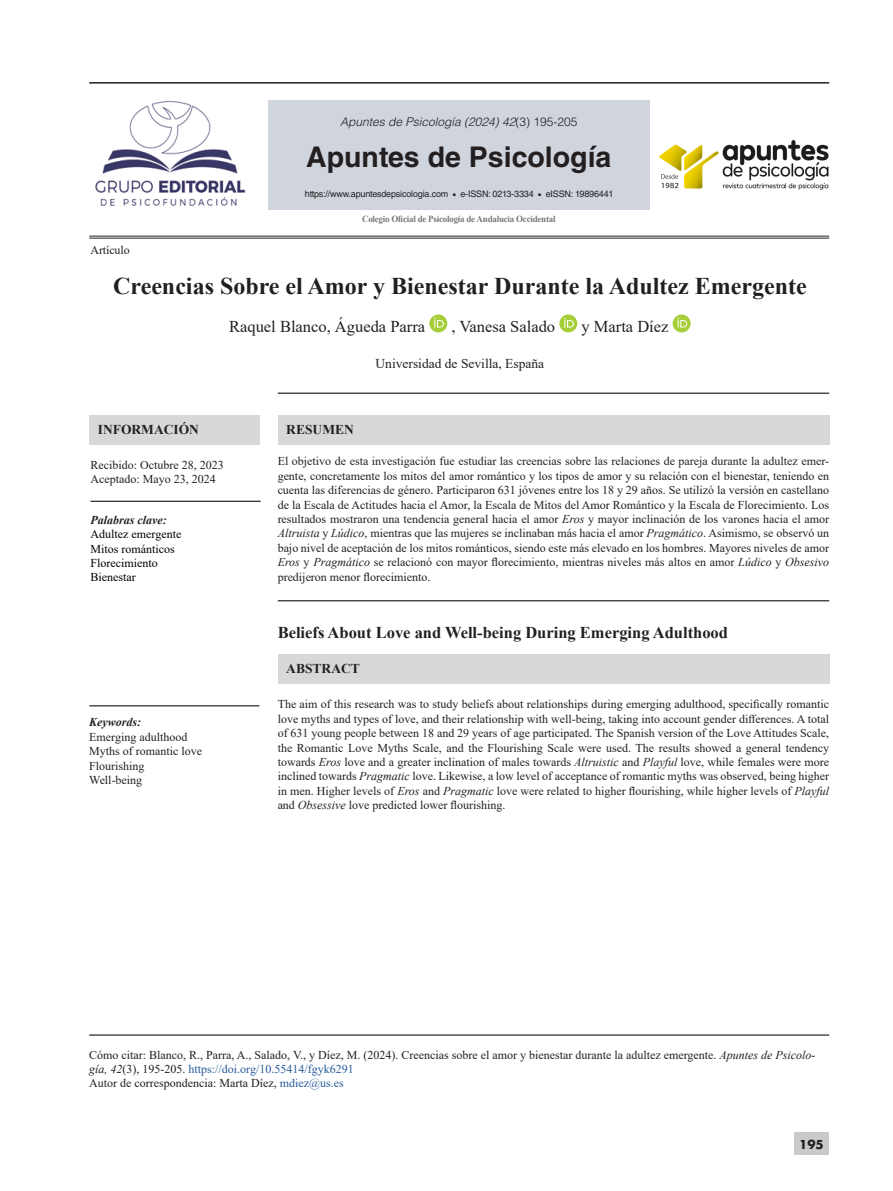
<style>
.page{position:relative;width:893px;height:1191px;background:#fff}
.page>*{position:absolute;margin:0;border:0;box-sizing:border-box;transform-origin:0 0}
.t1{font:700 28.5px "Helvetica LT Std";color:#231f20}
.TITULO_ARTICULO_verd{font:700 24px "Times New Roman";color:#231f20}
.TITULO_ARTICULO_gris{font:700 16.5px "Times New Roman";color:#231f20}
.Filiacion{font:16.5px "Times New Roman";color:#231f20}
.Filiacion-2{font:13.5px "Times New Roman";color:#231f20}
.TITULO_ARTICULO_verd-2{font:700 13.5px "Times New Roman";color:#231f20}
.Abstract___Resumen{font:12px/14.4px "Times New Roman";color:#231f20;text-align:justify}
.portada_regular{font:12px/14.4px "Times New Roman";color:#231f20}
.portada_regular-2{font:12px/14.4px "Times New Roman";color:#000}
.t2{font:italic 300 12px "Helvetica LT Std";color:#231f20}
.t3{font:700 12px "Futura Std";color:#231f20}
.t4{font:700 9.3px "Times New Roman";letter-spacing:-.025em;color:#757679}
.cuerpo_tablas{font:9px "Helvetica LT Std";letter-spacing:-.02em;color:#231f20}
.s1{font-style:normal}
.s2{font-weight:700;font-style:italic;color:#231f20}
.s3{font-weight:700;font-style:italic}
.s4{font-style:italic}
.s5{color:#275b9b}
</style>
<div class="page">
<div style="left:794px;top:1132px;width:35px;height:22px;background:#cacaca"></div>
<svg style="left:429px;top:314px;width:18px;height:18px"></svg>
<svg style="left:559px;top:314px;width:18px;height:18px"></svg>
<svg style="left:673px;top:314px;width:18px;height:18px"></svg>
<hr style="left:89px;top:236px;width:740px;height:1px;background:#231f20">
<hr style="left:89px;top:238px;width:740px;height:1px;background:#231f20">
<hr style="left:89px;top:82px;width:740px;height:2px;background:#231f20">
<div style="left:268px;top:100px;width:382px;height:109px;background:#d0d4dd"></div>
<img style="left:95px;top:100px;width:151px;height:106px">
<div style="left:89px;top:415px;width:170px;height:29px;background:#d8d8d8"></div>
<div style="left:278px;top:653px;width:551px;height:30px;background:#d8d8d8"></div>
<div style="left:278px;top:415px;width:551px;height:29px;background:#d8d8d8"></div>
<hr style="left:89px;top:1034px;width:740px;height:1px;background:#231f20">
<hr style="left:91px;top:500px;width:170px;height:2px;background:#231f20">
<hr style="left:89px;top:705px;width:170px;height:1px;background:#231f20">
<hr style="left:278px;top:600px;width:551px;height:1px;background:#231f20">
<hr style="left:278px;top:392px;width:551px;height:2px;background:#231f20">
<img style="left:659px;top:140px;width:170px;height:50px">
<p class="t2" style="left:340px;top:115px;width:239px">Apuntes de Psicología (2024) 42<span class="s1">(3) 195-205</span></p>
<p class="t1" style="left:306px;top:139px;width:307px">Apuntes de Psicología</p>
<p class="cuerpo_tablas" style="left:305px;top:188px;width:310px">https://www.apuntesdepsicologia.com • e-ISSN: 0213-3334 • eISSN: 19896441</p>
<p class="portada_regular" style="left:91px;top:243px;width:41px">Artículo</p>
<p class="t4" style="left:362px;top:212px;width:195px">Colegio Oficial de Psicología de Andalucía Occidental</p>
<p class="TITULO_ARTICULO_verd" style="left:113px;top:269px;width:695px">Creencias Sobre el Amor y Bienestar Durante la Adultez Emergente</p>
<p class="Filiacion" style="left:229px;top:315px;width:198px">Raquel Blanco, Águeda Parra</p>
<p class="Filiacion" style="left:451px;top:315px;width:105px">, Vanesa Salado</p>
<p class="Filiacion" style="left:581px;top:315px;width:89px">y Marta Díez</p>
<p class="Filiacion-2" style="left:375px;top:354px;width:170px">Universidad de Sevilla, España</p>
<p class="TITULO_ARTICULO_verd-2" style="left:98px;top:420px;width:103px">INFORMACIÓN</p>
<p class="portada_regular" style="left:91px;top:457px;width:135px">Recibido: Octubre 28, 2023<br>Aceptado: Mayo 23, 2024</p>
<p class="portada_regular-2" style="left:91px;top:513px;width:92px"><span class="s2">Palabras clave:<br></span>Adultez emergente<br>Mitos románticos<br>Florecimiento<br>Bienestar</p>
<p class="portada_regular" style="left:89px;top:715px;width:114px"><span class="s3">Keywords:<br></span>Emerging adulthood<br>Myths of romantic love<br>Flourishing<br>Well-being</p>
<p class="TITULO_ARTICULO_verd-2" style="left:286px;top:420px;width:69px">RESUMEN</p>
<p class="Abstract___Resumen" style="left:278px;top:454px;width:553px">El objetivo de esta investigación fue estudiar las creencias sobre las relaciones de pareja durante la adultez emer&shy;gente, concretamente los mitos del amor romántico y los tipos de amor y su relación con el bienestar, teniendo en cuenta las diferencias de género. Participaron 631 jóvenes entre los 18 y 29 años. Se utilizó la versión en castellano de la Escala de Actitudes hacia el Amor, la Escala de Mitos del Amor Romántico y la Escala de Florecimiento. Los resultados mostraron una tendencia general hacia el amor <span class="s4">Eros</span> y mayor inclinación de los varones hacia el amor <span class="s4">Altruista</span> y <span class="s4">Lúdico</span>, mientras que las mujeres se inclinaban más hacia el amor <span class="s4">Pragmático</span>. Asimismo, se observó un bajo nivel de aceptación de los mitos románticos, siendo este más elevado en los hombres. Mayores niveles de amor <span class="s4">Eros</span> y <span class="s4">Pragmático</span> se relacionó con mayor florecimiento, mientras niveles más altos en amor <span class="s4">Lúdico</span> y <span class="s4">Obsesivo </span>predijeron menor florecimiento.</p>
<p class="TITULO_ARTICULO_gris" style="left:278px;top:620px;width:452px">Beliefs About Love and Well-being During Emerging Adulthood</p>
<p class="TITULO_ARTICULO_verd-2" style="left:286px;top:659px;width:75px">ABSTRACT</p>
<p class="Abstract___Resumen" style="left:278px;top:696px;width:553px">The aim of this research was to study beliefs about relationships during emerging adulthood, specifically romantic love myths and types of love, and their relationship with well-being, taking into account gender differences. A total of 631 young people between 18 and 29 years of age participated. The Spanish version of the Love Attitudes Scale, the Romantic Love Myths Scale, and the Flourishing Scale were used. The results showed a general tendency towards <span class="s4">Eros</span> love and a greater inclination of males towards <span class="s4">Altruistic</span> and <span class="s4">Playful</span> love, while females were more inclined towards <span class="s4">Pragmatic</span> love. Likewise, a low level of acceptance of romantic myths was observed, being higher in men. Higher levels of <span class="s4">Eros</span> and <span class="s4">Pragmatic</span> love were related to higher flourishing, while higher levels of <span class="s4">Playful </span>and <span class="s4">Obsessive</span> love predicted lower flourishing.</p>
<p class="portada_regular" style="left:89px;top:1047px;width:728px">Cómo citar: Blanco, R., Parra, A., Salado, V., y Díez, M. (2024). Creencias sobre el amor y bienestar durante la adultez emergente. <span class="s4">Apuntes de Psicolo&shy;gía, 42</span>(3), 195-205. <span class="s5">https://doi.org/10.55414/fgyk6291<br></span>Autor de correspondencia: Marta Díez, <span class="s5">mdiez@us.es</span></p>
<p class="t3" style="left:799px;top:1136px;width:26px">195</p>
</div>
